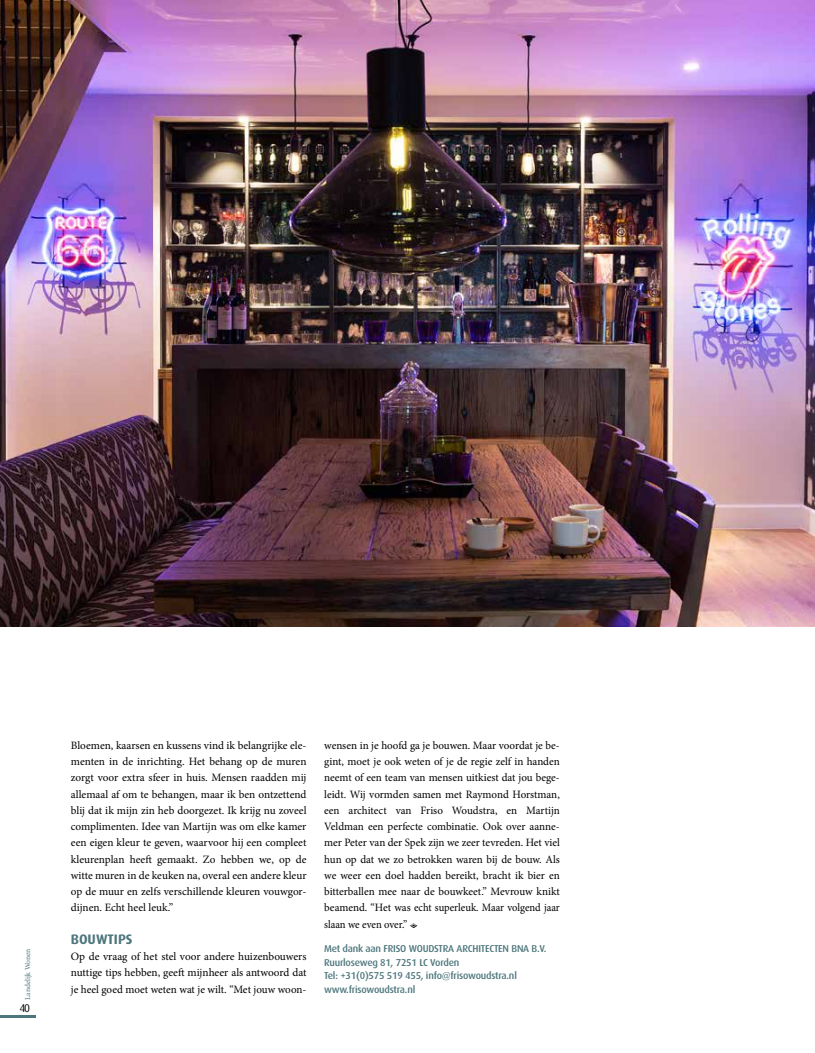
<style>
.page{position:relative;width:815px;height:1053px;background:#fff}
.page>*{position:absolute;margin:0;border:0;box-sizing:border-box;transform-origin:0 0}
.t1{font:700 13.75px "Dax";color:#4d767c}
.t2{font:11.25px/16.2px "Minion Pro";color:#000;text-align:justify}
.t3{font:11.25px "Dax";color:#000}
.t4{font:500 10px/13.8px "Dax";letter-spacing:-.02em;color:#4d767c}
.t5{font:7.5px "Minion Pro";letter-spacing:-.005em;color:#4d767c}
</style>
<div class="page">
<hr style="left:0;top:1015px;width:35px;height:2px;background:#4d767c">
<img style="left:0;top:0;width:815px;height:626px">
<p class="t5" style="left:23px;top:999px;width:53px;rotate:-90deg">Landelijk Wonen</p>
<p class="t3" style="left:20px;top:1001px;width:12px">40</p>
<p class="t2" style="left:71px;top:737px;width:237px">Bloemen, kaarsen en kussens vind ik belangrijke ele&shy;menten in de inrichting. Het behang op de muren zorgt voor extra sfeer in huis. Mensen raadden mij allemaal af om te behangen, maar ik ben ontzettend blij dat ik mijn zin heb doorgezet. Ik krijg nu zoveel complimenten. Idee van Martijn was om elke kamer een eigen kleur te geven, waarvoor hij een compleet kleurenplan heeft gemaakt. Zo hebben we, op de witte muren in de keuken na, overal een andere kleur op de muur en zelfs verschillende kleuren vouwgor&shy;dijnen. Echt heel leuk.”</p>
<p class="t1" style="left:71px;top:931px;width:63px">BOUWTIPS</p>
<p class="t2" style="left:71px;top:948px;width:237px">Op de vraag of het stel voor andere huizenbouwers nuttige tips hebben, geeft mijnheer als antwoord dat je heel goed moet weten wat je wilt. “Met jouw woon-</p>
<p class="t2" style="left:324px;top:737px;width:237px">wensen in je hoofd ga je bouwen. Maar voordat je be&shy;gint, moet je ook weten of je de regie zelf in handen neemt of een team van mensen uitkiest dat jou bege&shy;leidt. Wij vormden samen met Raymond Horstman, een architect van Friso Woudstra, en Martijn Veldman een perfecte combinatie. Ook over aanne&shy;mer Peter van der Spek zijn we zeer tevreden. Het viel hun op dat we zo betrokken waren bij de bouw. Als we weer een doel hadden bereikt, bracht ik bier en bitterballen mee naar de bouwkeet.” Mevrouw knikt beamend. “Het was echt superleuk. Maar volgend jaar slaan we even over.”</p>
<p class="t4" style="left:324px;top:941px;width:224px">Met dank aan FRISO WOUDSTRA ARCHITECTEN BNA B.V.<br>Ruurloseweg 81, 7251 LC Vorden<br>Tel: +31(0)575 519 455, info@frisowoudstra.nl www.frisowoudstra.nl</p>
</div>
